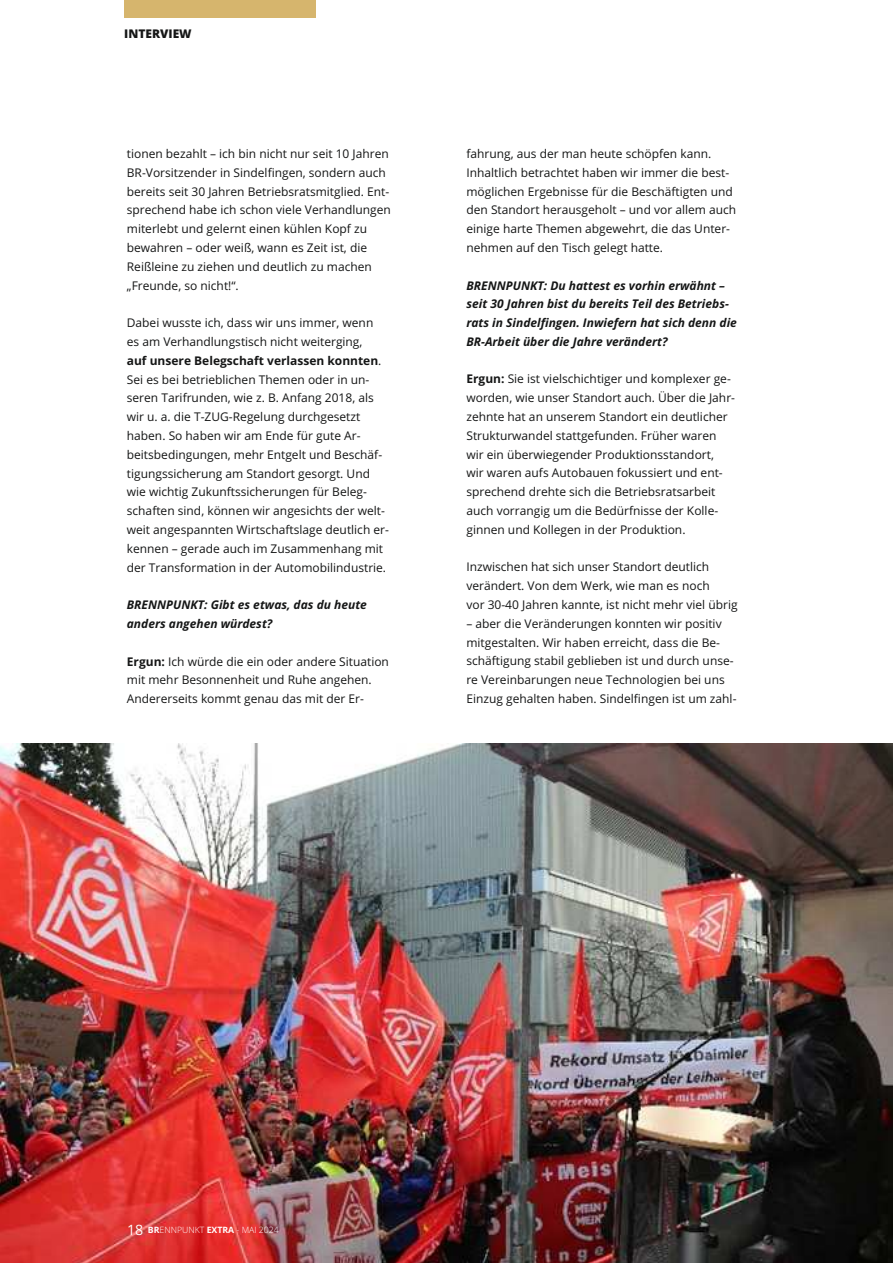
<style>
.page{position:relative;width:893px;height:1263px;background:#fff}
.page>*{position:absolute;margin:0;border:0;box-sizing:border-box;transform-origin:0 0}
.t1{font:12px/18.8px "Open Sans";color:#151616}
.t2{font:italic 700 12px/18.8px "Open Sans";color:#151616}
.t3{font:700 12px "Open Sans";color:#151616}
.t4{font:800 12px "Open Sans";color:#151616}
.t5{font:300 8.7px "Open Sans";color:#fff}
.s1{font-weight:400}
.s2{font-weight:700}
.s3{font-weight:400;font-size:14.25px}
</style>
<div class="page">
<img style="left:0;top:744px;width:893px;height:519px">
<div style="left:125px;top:0;width:191px;height:18px;background:#d6b56d"></div>
<p class="t4" style="left:124px;top:25px;width:69px">INTERVIEW</p>
<p class="t1" style="left:127px;top:144px;width:266px">tionen bezahlt – ich bin nicht nur seit 10 Jahren BR-Vorsitzender in Sindelfingen, sondern auch bereits seit 30 Jahren Betriebsratsmitglied. Ent&shy;sprechend habe ich schon viele Verhandlungen miterlebt und gelernt einen kühlen Kopf zu bewahren – oder weiß, wann es Zeit ist, die Reißleine zu ziehen und deutlich zu machen „Freunde, so nicht!“.</p>
<p class="t1" style="left:127px;top:313px;width:248px">Dabei wusste ich, dass wir uns immer, wenn</p>
<p class="t1" style="left:127px;top:332px;width:237px">es am Verhandlungstisch nicht weiterging,</p>
<p class="t3" style="left:127px;top:352px;width:256px">auf unsere Belegschaft verlassen konnten<span class="s1">.</span></p>
<p class="t1" style="left:127px;top:370px;width:244px">Sei es bei betrieblichen Themen oder in un-</p>
<p class="t1" style="left:127px;top:388px;width:248px">seren Tarifrunden, wie z. B. Anfang 2018, als</p>
<p class="t1" style="left:127px;top:407px;width:257px">wir u. a. die T-ZUG-Regelung durchgesetzt haben. So haben wir am Ende für gute Ar&shy;beitsbedingungen, mehr Entgelt und Beschäf&shy;tigungssicherung am Standort gesorgt. Und</p>
<p class="t1" style="left:127px;top:501px;width:264px">schaften sind, können wir angesichts der welt&shy;weit angespannten Wirtschaftslage deutlich er&shy;kennen – gerade auch im Zusammenhang mit der Transformation in der Automobilindustrie.</p>
<p class="t1" style="left:127px;top:482px;width:242px">wie wichtig Zukunftssicherungen für Beleg-</p>
<p class="t2" style="left:127px;top:595px;width:242px">BRENNPUNKT: Gibt es etwas, das du heute anders angehen würdest?</p>
<p class="t1" style="left:127px;top:651px;width:264px"><span class="s2">Ergun:</span> Ich würde die ein oder andere Situation mit mehr Besonnenheit und Ruhe angehen.<br>Andererseits kommt genau das mit der Er-</p>
<p class="t1" style="left:466px;top:144px;width:271px">fahrung, aus der man heute schöpfen kann.<br>Inhaltlich betrachtet haben wir immer die best&shy;möglichen Ergebnisse für die Beschäftigten und den Standort herausgeholt – und vor allem auch einige harte Themen abgewehrt, die das Unter&shy;nehmen auf den Tisch gelegt hatte.</p>
<p class="t2" style="left:466px;top:275px;width:272px">BRENNPUNKT: Du hattest es vorhin erwähnt – seit 30 Jahren bist du bereits Teil des Betriebs&shy;rats in Sindelfingen. Inwiefern hat sich denn die BR-Arbeit über die Jahre verändert?</p>
<p class="t1" style="left:466px;top:369px;width:270px"><span class="s2">Ergun:</span> Sie ist vielschichtiger und komplexer ge&shy;worden, wie unser Standort auch. Über die Jahr&shy;zehnte hat an unserem Standort ein deutlicher Strukturwandel stattgefunden. Früher waren</p>
<p class="t1" style="left:466px;top:445px;width:249px">wir ein überwiegender Produktionsstandort,</p>
<p class="t1" style="left:466px;top:463px;width:258px">wir waren aufs Autobauen fokussiert und ent&shy;sprechend drehte sich die Betriebsratsarbeit auch vorrangig um die Bedürfnisse der Kolle&shy;ginnen und Kollegen in der Produktion.</p>
<p class="t1" style="left:466px;top:557px;width:245px">Inzwischen hat sich unser Standort deutlich verändert. Von dem Werk, wie man es noch</p>
<p class="t1" style="left:466px;top:595px;width:273px">vor 30-40 Jahren kannte, ist nicht mehr viel übrig</p>
<p class="t1" style="left:466px;top:614px;width:272px">– aber die Veränderungen konnten wir positiv mitgestalten. Wir haben erreicht, dass die Be&shy;schäftigung stabil geblieben ist und durch unse&shy;re Vereinbarungen neue Technologien bei uns Einzug gehalten haben. Sindelfingen ist um zahl-</p>
<p class="t5" style="left:127px;top:1224px;width:153px"><span class="s3">18</span> <span class="s2">BR</span>ENNPUNKT <span class="s2">EXTRA</span> - MAI 2024</p>
</div>
